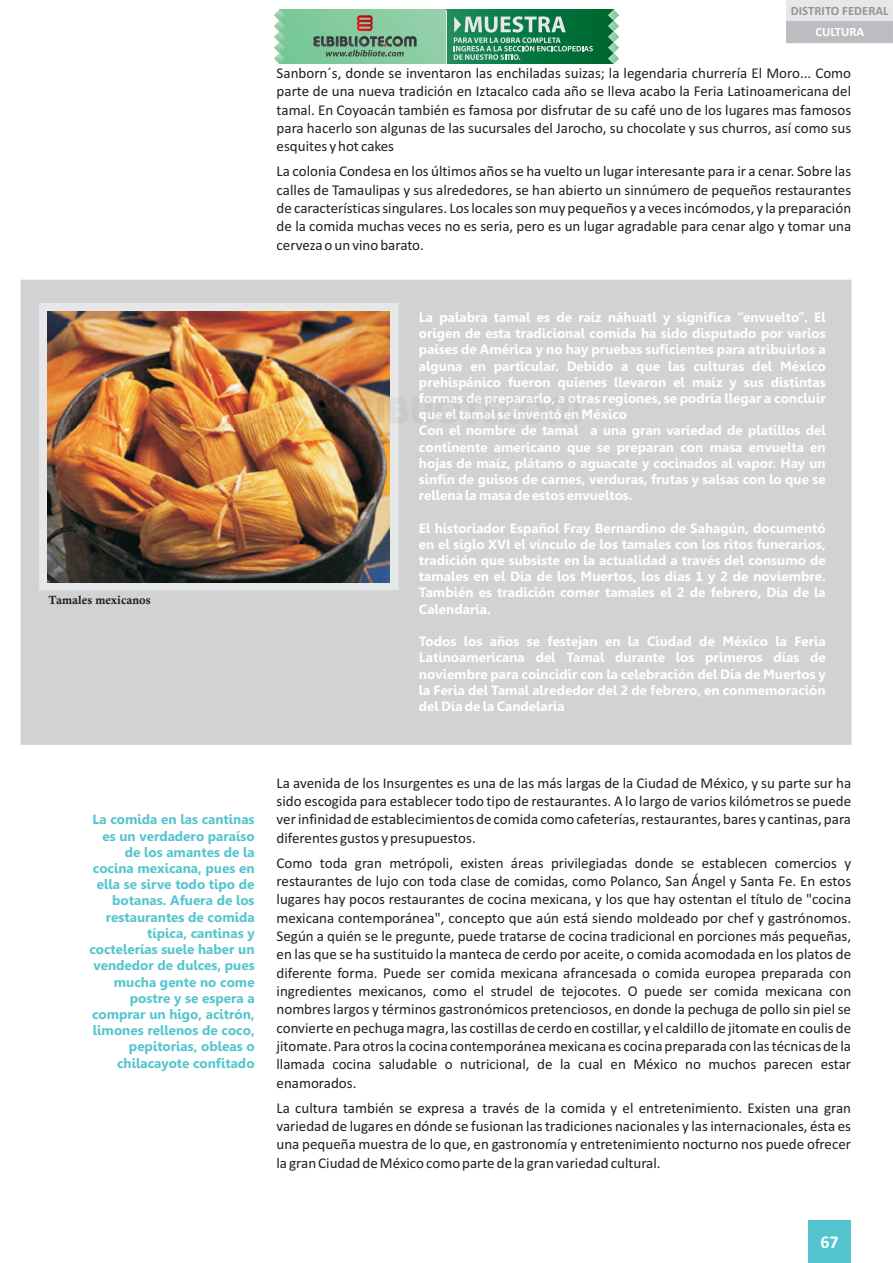
<style>
.page{position:relative;width:893px;height:1263px;background:#fff}
.page>*{position:absolute;margin:0;border:0;box-sizing:border-box;transform-origin:0 0}
.t1{font:700 18px "Calibri";color:#fff}
.t2{font:15px/18.3px "Calibri";color:#231f20;text-align:justify}
.t3{font:700 13.5px/16.2px "Gisha";color:#fff;text-align:justify}
.t4{font:700 13.5px/16.2px "Gisha";color:#54c5cf;text-align:right}
.t5{font:700 12.75px "Calibri";color:#939598}
.t6{font:700 12.75px "Calibri";color:#fff}
.t7{font:700 12px "Calis MT Bol";color:#231f20}
</style>
<div class="page">
<div style="left:786px;top:0;width:107px;height:22px;background:#e6e7e9"></div>
<div style="left:786px;top:21px;width:107px;height:22px;background:#bcbdc0"></div>
<div style="left:808px;top:1220px;width:42px;height:43px;background:#54c5cf"></div>
<div style="left:21px;top:280px;width:830px;height:464px;background:#d1d2d4"></div>
<div style="left:40px;top:303px;width:358px;height:287px;background:#e6e7e9"></div>
<img style="left:47px;top:312px;width:343px;height:271px">
<svg style="left:285px;top:10px;width:161px;height:54px;background:#85cba0"></svg>
<svg style="left:318px;top:398px;width:59px;height:25px"></svg>
<svg style="left:377px;top:398px;width:7px;height:25px"></svg>
<svg style="left:388px;top:398px;width:11px;height:25px"></svg>
<div style="left:425px;top:398px;width:7px;height:25px;background:#c8c9cb"></div>
<div style="left:446px;top:10px;width:168px;height:54px;background:linear-gradient(to right,#1a8c5b,#00642b)"></div>
<svg style="left:274px;top:10px;width:11px;height:54px"></svg>
<svg style="left:608px;top:10px;width:11px;height:54px"></svg>
<svg style="left:312px;top:15px;width:105px;height:42px;background:#7aa887"></svg>
<svg style="left:454px;top:16px;width:139px;height:44px;background:#469671"></svg>
<hr style="left:446px;top:10px;width:1px;height:54px;background:#e6e7e9">
<p class="t7" style="left:49px;top:595px;width:104px">Tamales mexicanos</p>
<p class="t5" style="left:791px;top:5px;width:99px">DISTRITO FEDERAL</p>
<p class="t6" style="left:815px;top:26px;width:50px">CULTURA</p>
<p class="t2" style="left:277px;top:65px;width:576px">Sanborn´s, donde se inventaron las enchiladas suizas; la legendaria churrería El Moro... Como parte de una nueva tradición en Iztacalco cada año se lleva acabo la Feria Latinoamericana del tamal. En Coyoacán también es famosa por disfrutar de su café uno de los lugares mas famosos para hacerlo son algunas de las sucursales del Jarocho, su chocolate y sus churros, así como sus esquites y hot cakes</p>
<p class="t2" style="left:277px;top:164px;width:576px">La colonia Condesa en los últimos años se ha vuelto un lugar interesante para ir a cenar. Sobre las calles de Tamaulipas y sus alrededores, se han abierto un sinnúmero de pequeños restaurantes de características singulares. Los locales son muy pequeños y a veces incómodos, y la preparación de la comida muchas veces no es seria, pero es un lugar agradable para cenar algo y tomar una cerveza o un vino barato.</p>
<p class="t3" style="left:419px;top:310px;width:408px;text-align:left">La palabra tamal es de raíz náhuatl y significa “envuelto”. El origen de esta tradicional comida ha sido disputado por varios países de América y no hay pruebas suficientes para atribuirlos a alguna en particular. Debido a que las culturas del México prehispánico fueron quienes llevaron el maíz y sus distintas formas de prepararlo, a otras regiones, se podría llegar a concluir que el tamal se inventó en México<br>Con el nombre de tamal a una gran variedad de platillos del continente americano que se preparan con masa envuelta en hojas de maíz, plátano o aguacate y cocinados al vapor. Hay un sinfín de guisos de carnes, verduras, frutas y salsas con lo que se rellena la masa de estos envueltos.</p>
<p class="t3" style="left:419px;top:521px;width:408px">El historiador Español Fray Bernardino de Sahagún, documentó en el siglo XVI el vínculo de los tamales con los ritos funerarios, tradición que subsiste en la actualidad a través del consumo de tamales en el Día de los Muertos, los días 1 y 2 de noviembre.<br>También es tradición comer tamales el 2 de febrero, Día de la Calendaria.</p>
<p class="t3" style="left:419px;top:634px;width:408px">Todos los años se festejan en la Ciudad de México la Feria Latinoamericana del Tamal durante los primeros días de noviembre para coincidir con la celebración del Día de Muertos y la Feria del Tamal alrededor del 2 de febrero, en conmemoración del Día de la Candelaria</p>
<p class="t4" style="left:89px;top:813px;width:167px">La comida en las cantinas es un verdadero paraíso de los amantes de la cocina mexicana, pues en ella se sirve todo tipo de botanas. Afuera de los restaurantes de comida típica, cantinas y coctelerías suele haber un vendedor de dulces, pues mucha gente no come postre y se espera a comprar un higo, acitrón, limones rellenos de coco, pepitorias, obleas o chilacayote confitado</p>
<p class="t2" style="left:277px;top:775px;width:576px">La avenida de los Insurgentes es una de las más largas de la Ciudad de México, y su parte sur ha sido escogida para establecer todo tipo de restaurantes. A lo largo de varios kilómetros se puede ver infinidad de establecimientos de comida como cafeterías, restaurantes, bares y cantinas, para diferentes gustos y presupuestos.</p>
<p class="t2" style="left:277px;top:855px;width:576px">Como toda gran metrópoli, existen áreas privilegiadas donde se establecen comercios y restaurantes de lujo con toda clase de comidas, como Polanco, San Ángel y Santa Fe. En estos lugares hay pocos restaurantes de cocina mexicana, y los que hay ostentan el título de "cocina mexicana contemporánea", concepto que aún está siendo moldeado por chef y gastrónomos.<br>Según a quién se le pregunte, puede tratarse de cocina tradicional en porciones más pequeñas, en las que se ha sustituido la manteca de cerdo por aceite, o comida acomodada en los platos de diferente forma. Puede ser comida mexicana afrancesada o comida europea preparada con ingredientes mexicanos, como el strudel de tejocotes. O puede ser comida mexicana con nombres largos y términos gastronómicos pretenciosos, en donde la pechuga de pollo sin piel se convierte en pechuga magra, las costillas de cerdo en costillar, y el caldillo de jitomate en coulis de jitomate. Para otros la cocina contemporánea mexicana es cocina preparada con las técnicas de la llamada cocina saludable o nutricional, de la cual en México no muchos parecen estar enamorados.</p>
<p class="t2" style="left:277px;top:1100px;width:576px">La cultura también se expresa a través de la comida y el entretenimiento. Existen una gran variedad de lugares en dónde se fusionan las tradiciones nacionales y las internacionales, ésta es una pequeña muestra de lo que, en gastronomía y entretenimiento nocturno nos puede ofrecer la gran Ciudad de México como parte de la gran variedad cultural.</p>
<p class="t1" style="left:820px;top:1234px;width:20px">67</p>
</div>
